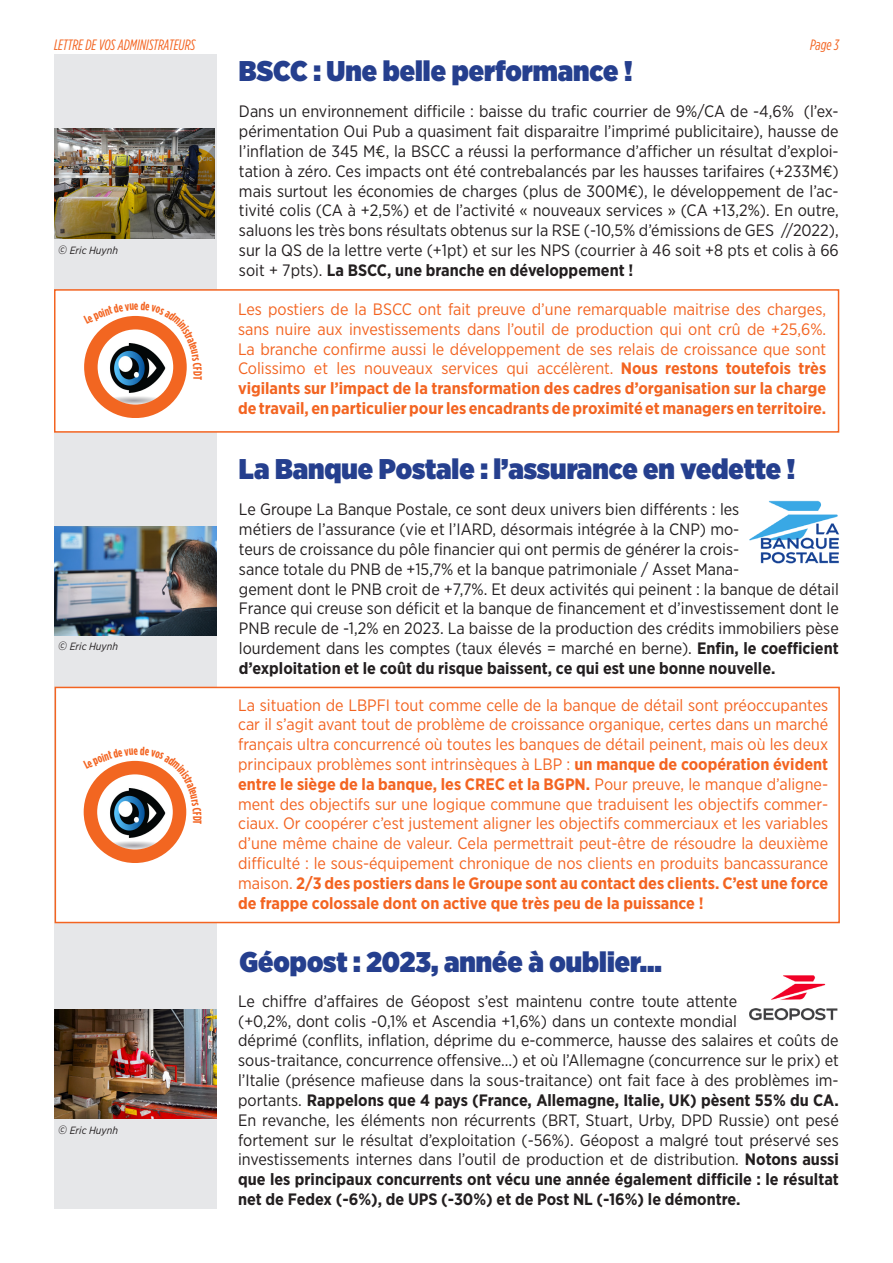
<style>
.page{position:relative;width:893px;height:1263px;background:#fff}
.page>*{position:absolute;margin:0;border:0;box-sizing:border-box;transform-origin:0 0}
.t1{font:900 28.5px "Gotham Narrow";color:#253f8e}
.t2{font:16.5px/19.8px "Gotham Narrow";color:#231f20}
.t3{font:16.5px/19.8px "Gotham Narrow";color:#f36421;text-align:justify}
.t4{font:italic 15px "Gotham Condensed";color:#f36421}
.t5{font:700 12px "Gotham Condensed";color:#f36421}
.t6{font:italic 10.5px "Gotham Narrow";color:#231f20}
.s1{font-size:12px}
.s2{font-weight:700}
</style>
<div class="page">
<div style="left:54px;top:54px;width:163px;height:1155px;background:#e6e7e9"></div>
<div style="left:55px;top:687px;width:785px;height:236px;background:#fff;border:2px solid #f36421"></div>
<div style="left:54px;top:289px;width:785px;height:144px;background:#fff;border:2px solid #f36421"></div>
<img style="left:54px;top:128px;width:161px;height:110px">
<img style="left:749px;top:500px;width:91px;height:64px">
<img style="left:750px;top:975px;width:88px;height:46px">
<img style="left:55px;top:527px;width:162px;height:108px">
<img style="left:55px;top:1010px;width:162px;height:108px">
<img style="left:84px;top:370px;width:103px;height:47px">
<div style="left:84px;top:316px;width:103px;height:101px;border:14px solid #f26621;border-radius:50%"></div>
<img style="left:83px;top:815px;width:104px;height:47px">
<div style="left:84px;top:761px;width:102px;height:101px;border:14px solid #f26621;border-radius:50%"></div>
<svg style="left:84px;top:315px;width:103px;height:55px"></svg>
<svg style="left:83px;top:760px;width:104px;height:55px"></svg>
<p class="t4" style="left:54px;top:37px;width:143px">LETTRE DE VOS ADMINISTRATEURS</p>
<p class="t4" style="left:810px;top:37px;width:30px">Page 3</p>
<p class="t6" style="left:58px;top:244px;width:61px"><span class="s1">©</span> Eric Huynh</p>
<p class="t6" style="left:58px;top:640px;width:61px"><span class="s1">©</span> Eric Huynh</p>
<p class="t6" style="left:58px;top:1123px;width:61px"><span class="s1">©</span> Eric Huynh</p>
<p class="t5" style="left:205px;top:371px;width:7px;rotate:90deg">D</p>
<p class="t5" style="left:204px;top:816px;width:7px;rotate:90deg">D</p>
<p class="t1" style="left:239px;top:52px;width:395px">BSCC : Une belle performance !</p>
<p class="t2" style="left:239px;top:101px;width:601px;text-align:justify">Dans un environnement difficile : baisse du trafic courrier de 9%/CA de -4,6% (l’ex&shy;périmentation Oui Pub a quasiment fait disparaitre l’imprimé publicitaire), hausse de l’inflation de 345 M€, la BSCC a réussi la performance d’afficher un résultat d’exploi&shy;tation à zéro. Ces impacts ont été contrebalancés par les hausses tarifaires (+233M€) mais surtout les économies de charges (plus de 300M€), le développement de l’ac&shy;tivité colis (CA à +2,5%) et de l’activité « nouveaux services » (CA +13,2%). En outre, saluons les très bons résultats obtenus sur la RSE (-10,5% d’émissions de GES //2022), sur la QS de la lettre verte (+1pt) et sur les NPS (courrier à 46 soit +8 pts et colis à 66 soit + 7pts). <span class="s2">La BSCC, une branche en développement !</span></p>
<p class="t3" style="left:238px;top:299px;width:590px">Les postiers de la BSCC ont fait preuve d’une remarquable maitrise des charges, sans nuire aux investissements dans l’outil de production qui ont crû de +25,6%.<br>La branche confirme aussi le développement de ses relais de croissance que sont Colissimo et les nouveaux services qui accélèrent. <span class="s2">Nous restons toutefois très vigilants sur l’impact de la transformation des cadres d’organisation sur la charge de travail, en particulier pour les encadrants de proximité et managers en territoire.</span></p>
<p class="t1" style="left:239px;top:449px;width:558px">La Banque Postale : l’assurance en vedette !</p>
<p class="t2" style="left:239px;top:499px;width:601px">Le Groupe La Banque Postale, ce sont deux univers bien différents : les<br>métiers de l’assurance (vie et l’IARD, désormais intégrée à la CNP) mo-<br>teurs de croissance du pôle financier qui ont permis de générer la crois-<br>sance totale du PNB de +15,7% et la banque patrimoniale / Asset Mana-<br>gement dont le PNB croit de +7,7%. Et deux activités qui peinent : la banque de détail France qui creuse son déficit et la banque de financement et d’investissement dont le PNB recule de -1,2% en 2023. La baisse de la production des crédits immobiliers pèse lourdement dans les comptes (taux élevés = marché en berne). <span class="s2">Enfin, le coefficient d’exploitation et le coût du risque baissent, ce qui est une bonne nouvelle.</span></p>
<p class="t3" style="left:238px;top:694px;width:592px">La situation de LBPFI tout comme celle de la banque de détail sont préoccupantes car il s’agit avant tout de problème de croissance organique, certes dans un marché français ultra concurrencé où toutes les banques de détail peinent, mais où les deux principaux problèmes sont intrinsèques à LBP : <span class="s2">un manque de coopération évident entre le siège de la banque, les CREC et la BGPN.</span> Pour preuve, le manque d’aligne&shy;ment des objectifs sur une logique commune que traduisent les objectifs commer&shy;ciaux. Or coopérer c’est justement aligner les objectifs commerciaux et les variables d’une même chaine de valeur. Cela permettrait peut-être de résoudre la deuxième difficulté : le sous-équipement chronique de nos clients en produits bancassurance maison. <span class="s2">2/3 des postiers dans le Groupe sont au contact des clients. C’est une force de frappe colossale dont on active que très peu de la puissance !</span></p>
<p class="t1" style="left:239px;top:942px;width:424px">Géopost : 2023, année à oublier…</p>
<p class="t2" style="left:238px;top:991px;width:602px">Le chiffre d’affaires de Géopost s’est maintenu contre toute attente<br>(+0,2%, dont colis -0,1% et Ascendia +1,6%) dans un contexte mondial<br>déprimé (conflits, inflation, déprime du e-commerce, hausse des salaires et coûts de sous-traitance, concurrence offensive…) et où l’Allemagne (concurrence sur le prix) et l’Italie (présence mafieuse dans la sous-traitance) ont fait face à des problèmes im&shy;portants. <span class="s2">Rappelons que 4 pays (France, Allemagne, Italie, UK) pèsent 55% du CA.<br></span>En revanche, les éléments non récurrents (BRT, Stuart, Urby, DPD Russie) ont pesé fortement sur le résultat d’exploitation (-56%). Géopost a malgré tout préservé ses investissements internes dans l’outil de production et de distribution. <span class="s2">Notons aussi que les principaux concurrents ont vécu une année également difficile : le résultat net de Fedex (-6%), de UPS (-30%) et de Post NL (-16%) le démontre.</span></p>
</div>
